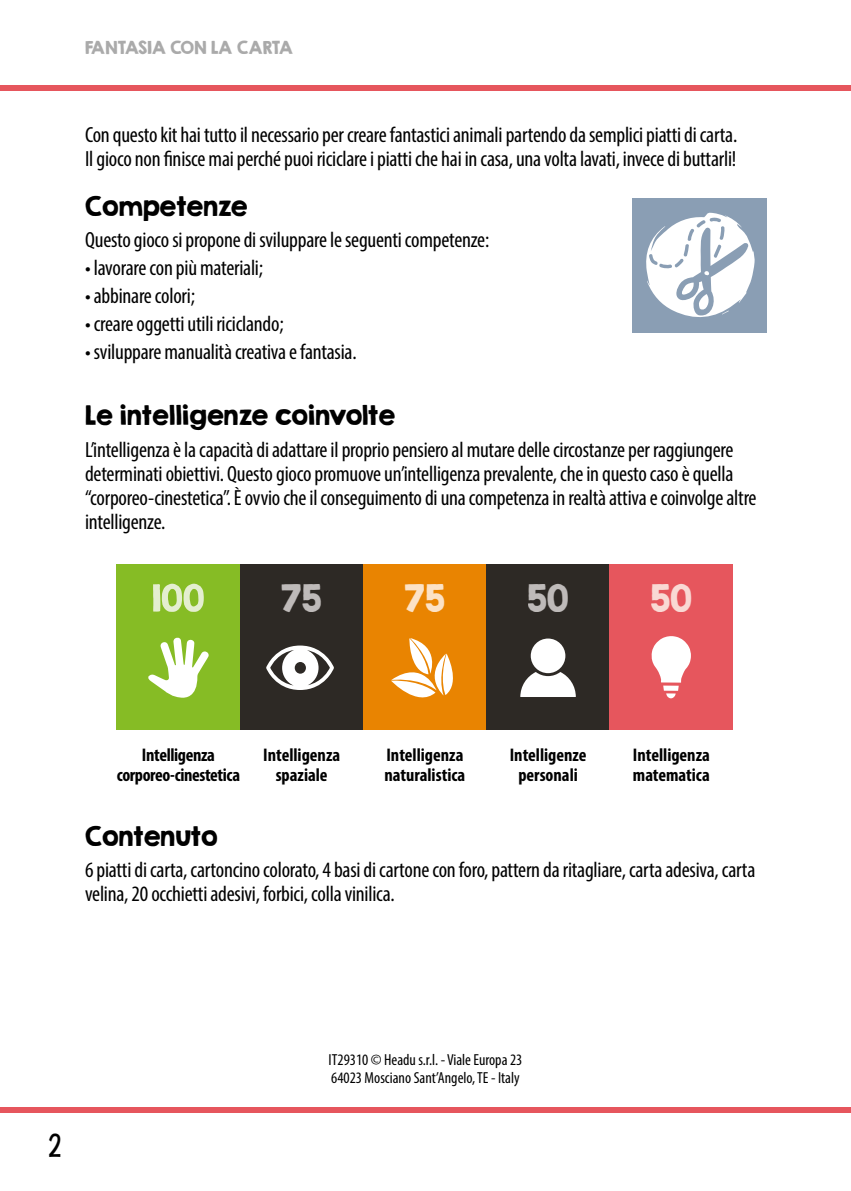
<style>
.page{position:relative;width:851px;height:1191px;background:#fff}
.page>*{position:absolute;margin:0;border:0;box-sizing:border-box;transform-origin:0 0}
.t1{font:33.6px "KG Second Chances Solid";color:#bebab9}
.t2{font:33.6px "KG Second Chances Solid";color:#fce2c6}
.t3{font:33.6px "KG Second Chances Solid";color:#f9d9d4}
.t4{font:24px "KG Second Chances Solid";color:#000}
.t5{font:24px "KG She Persisted";color:#000}
.t6{font:condensed 22px/24px "Myriad Pro";letter-spacing:-.01em;color:#000}
.t7{font:700 condensed 18.4px/19.8px "Myriad Pro";color:#000}
.t8{font:700 condensed 18.4px/19.8px "Myriad Pro";letter-spacing:-.02em;color:#000;text-align:center}
.t9{font:condensed 16px/18px "Myriad Pro";color:#000}
.t10{font:16px "KG Second Chances Solid";color:#aaa}
</style>
<div class="page">
<div style="left:0;top:85px;width:850px;height:5px;background:#e6565d"></div>
<div style="left:0;top:1107px;width:850px;height:5px;background:#e6565d"></div>
<div style="left:117px;top:563px;width:123px;height:166px;background:#86bc25"></div>
<div style="left:240px;top:563px;width:123px;height:166px;background:#2d2925"></div>
<div style="left:363px;top:563px;width:123px;height:166px;background:#e98401"></div>
<div style="left:486px;top:563px;width:123px;height:166px;background:#2d2925"></div>
<div style="left:609px;top:563px;width:123px;height:166px;background:#e6565d"></div>
<div style="left:530px;top:638px;width:35px;height:35px;background:#fff;border-radius:50%"></div>
<svg style="left:520px;top:672px;width:55px;height:25px"></svg>
<svg style="left:266px;top:645px;width:68px;height:45px"></svg>
<svg style="left:391px;top:638px;width:62px;height:60px"></svg>
<svg style="left:651px;top:636px;width:40px;height:62px"></svg>
<svg style="left:148px;top:637px;width:61px;height:61px"></svg>
<svg style="left:153px;top:583px;width:30px;height:29px"></svg>
<svg style="left:183px;top:583px;width:21px;height:29px"></svg>
<div style="left:632px;top:198px;width:134px;height:134px;background:#8a9eb4"></div>
<svg style="left:646px;top:213px;width:108px;height:104px"></svg>
<p class="t10" style="left:85px;top:38px;width:209px">FANTASIA CON LA CARTA</p>
<p class="t6" style="left:85px;top:122px;width:653px">Con questo kit hai tutto il necessario per creare fantastici animali partendo da semplici piatti di carta.<br>Il gioco non finisce mai perché puoi riciclare i piatti che hai in casa, una volta lavati, invece di buttarli!</p>
<p class="t4" style="left:85px;top:191px;width:164px">Competenze</p>
<p class="t6" style="left:85px;top:227px;width:405px">Questo gioco si propone di sviluppare le seguenti competenze:</p>
<p class="t6" style="left:85px;top:255px;width:179px">• lavorare con più materiali;</p>
<p class="t6" style="left:85px;top:283px;width:111px">• abbinare colori;</p>
<p class="t6" style="left:85px;top:311px;width:200px">• creare oggetti utili riciclando;</p>
<p class="t6" style="left:85px;top:339px;width:273px">• sviluppare manualità creativa e fantasia.</p>
<p class="t4" style="left:85px;top:399px;width:312px">Le intelligenze coinvolte</p>
<p class="t6" style="left:85px;top:437px;width:673px">L’intelligenza è la capacità di adattare il proprio pensiero al mutare delle circostanze per raggiungere determinati obiettivi. Questo gioco promuove un’intelligenza prevalente, che in questo caso è quella “corporeo-cinestetica”. È ovvio che il conseguimento di una competenza in realtà attiva e coinvolge altre intelligenze.</p>
<h1 class="t1" style="left:281px;top:576px;width:41px">75</h1>
<h1 class="t2" style="left:405px;top:576px;width:41px">75</h1>
<h1 class="t1" style="left:527px;top:576px;width:42px">50</h1>
<h1 class="t3" style="left:650px;top:576px;width:42px">50</h1>
<p class="t8" style="left:117px;top:745px;width:125px">Intelligenza corporeo-cinestetica</p>
<p class="t7" style="left:384px;top:745px;width:82px">Intelligenza naturalistica</p>
<p class="t7" style="left:509px;top:745px;width:78px;text-align:center">Intelligenze personali</p>
<p class="t7" style="left:632px;top:745px;width:78px">Intelligenza matematica</p>
<p class="t7" style="left:263px;top:745px;width:78px;text-align:center">Intelligenza spaziale</p>
<p class="t4" style="left:85px;top:820px;width:134px">Contenuto</p>
<p class="t6" style="left:85px;top:857px;width:671px">6 piatti di carta, cartoncino colorato, 4 basi di cartone con foro, pattern da ritagliare, carta adesiva, carta velina, 20 occhietti adesivi, forbici, colla vinilica.</p>
<p class="t5" style="left:49px;top:1127px;width:14px">2</p>
<p class="t9" style="left:328px;top:1050px;width:195px">IT29310 © Headu s.r.l. - Viale Europa 23<br>64023 Mosciano Sant’Angelo, TE - Italy</p>
</div>
